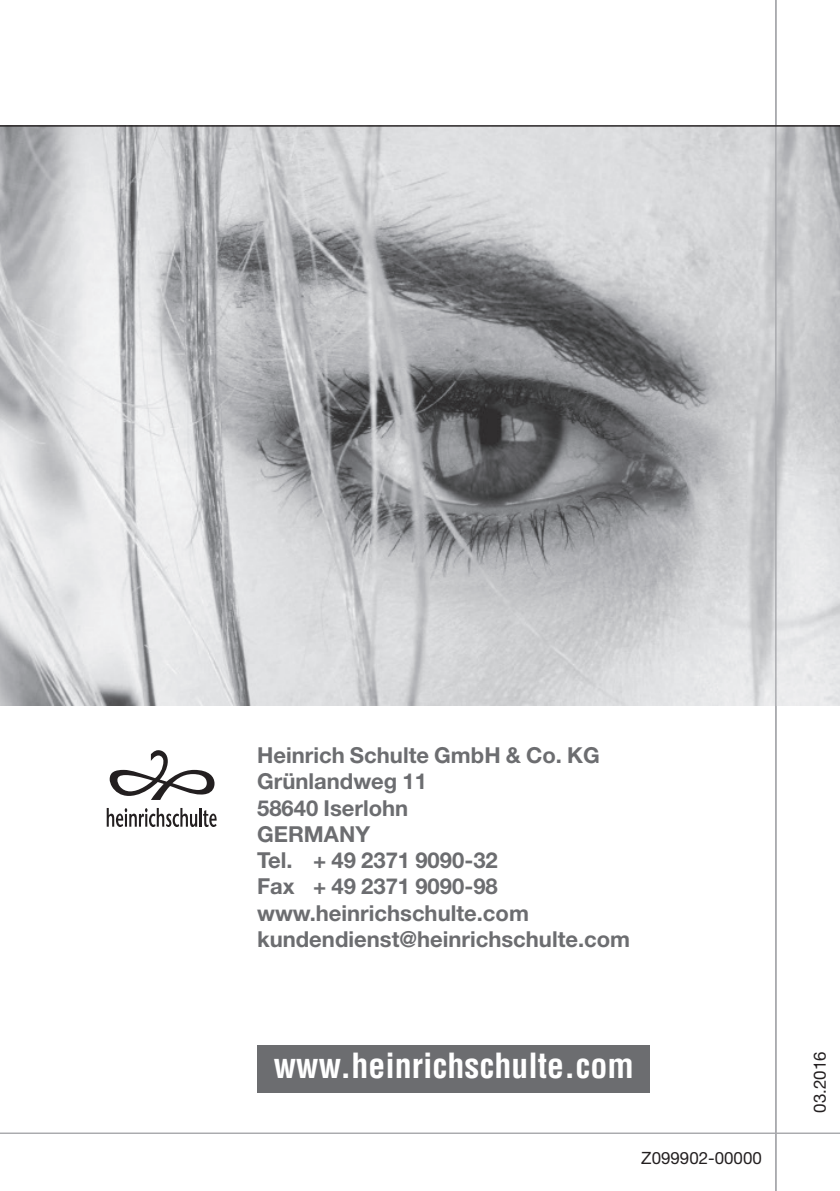
<style>
.page{position:relative;width:840px;height:1191px;background:#fff}
.page>*{position:absolute;margin:0;border:0;box-sizing:border-box;transform-origin:0 0}
.t1{font:700 condensed 33.8px "Helvetica";color:#fff}
.t2{font:700 22px/26.2px "Helvetica Neue";color:#6c6d70}
.t3{font:17px "Helvetica Neue";color:#231f20}
</style>
<div class="page">
<img style="left:0;top:127px;width:839px;height:578px">
<hr style="left:774px;top:0;width:2px;height:1191px;background:#a8a9ad">
<hr style="left:0;top:125px;width:839px;height:2px;background:#231f20">
<hr style="left:0;top:1132px;width:839px;height:2px;background:#a8a9ad">
<div style="left:257px;top:1044px;width:392px;height:48px;background:#6c6d70"></div>
<svg style="left:107px;top:808px;width:109px;height:19px"></svg>
<svg style="left:110px;top:750px;width:104px;height:50px"></svg>
<p class="t2" style="left:257px;top:742px;width:374px">Heinrich Schulte GmbH &amp; Co. KG<br>Grünlandweg 11<br>58640 Iserlohn<br>GERMANY<br>Tel. + 49 2371 9090-32<br>Fax + 49 2371 9090-98 www.heinrichschulte.com kundendienst@heinrichschulte.com</p>
<p class="t1" style="left:273px;top:1045px;width:361px">www.heinrichschulte.com</p>
<p class="t3" style="left:641px;top:1147px;width:122px">Z099902-00000</p>
<p class="t3" style="left:809px;top:1112px;width:63px;rotate:-90deg">03.2016</p>
</div>
